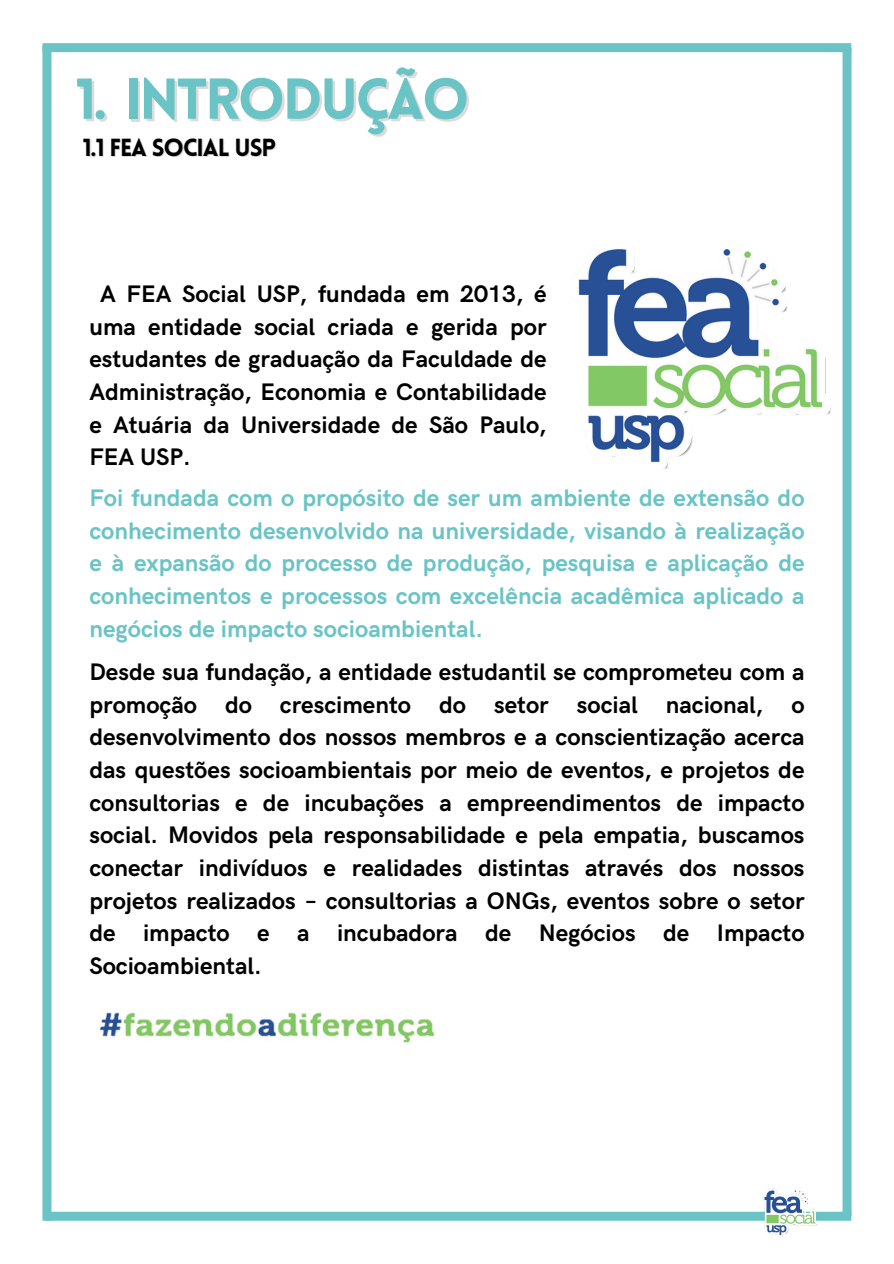
<style>
.page{position:relative;width:894px;height:1264px;background:#fff}
.page>*{position:absolute;margin:0;border:0;box-sizing:border-box;transform-origin:0 0}
.t1{font:900 56.4px "Lovelo";letter-spacing:-.04em;color:#6ac4c6}
.t2{font:900 24.15px "Lovelo";letter-spacing:-.04em;color:#000}
.t3{font:700 24px/32.7px "HK Grotesk";color:#000;text-align:justify}
.t4{font:700 24px/32.7px "HK Grotesk";color:#6ac4c6;text-align:justify}
.s1{color:rgb(166 166 166/.4)}
</style>
<div class="page">
<div style="left:43px;top:43px;width:808px;height:9px;background:#6ac4c6"></div>
<div style="left:45px;top:1211px;width:806px;height:9px;background:#6ac4c6"></div>
<div style="left:42px;top:46px;width:9px;height:1174px;background:#6ac4c6"></div>
<div style="left:842px;top:48px;width:9px;height:1168px;background:#6ac4c6"></div>
<img style="left:762px;top:1188px;width:55px;height:49px">
<img style="left:578px;top:249px;width:253px;height:220px">
<img style="left:100px;top:1012px;width:335px;height:31px">
<p class="t1" style="left:78px;top:76px;width:393px"><span class="s1">1.</span> INTRODUÇÃO</p>
<p class="t2" style="left:83px;top:138px;width:195px">1.1 FEA SOCIAL USP</p>
<p class="t3" style="left:89px;top:278px;width:458px;text-indent:11px">A FEA Social USP, fundada em 2013, é uma entidade social criada e gerida por estudantes de graduação da Faculdade de Administração, Economia e Contabilidade e Atuária da Universidade de São Paulo, FEA USP.</p>
<p class="t4" style="left:89px;top:482px;width:716px">Foi fundada com o propósito de ser um ambiente de extensão do conhecimento desenvolvido na universidade, visando à realização e à expansão do processo de produção, pesquisa e aplicação de conhecimentos e processos com excelência acadêmica aplicado a negócios de impacto socioambiental.</p>
<p class="t3" style="left:89px;top:656px;width:716px">Desde sua fundação, a entidade estudantil se comprometeu com a promoção do crescimento do setor social nacional, o desenvolvimento dos nossos membros e a conscientização acerca das questões socioambientais por meio de eventos, e projetos de consultorias e de incubações a empreendimentos de impacto social. Movidos pela responsabilidade e pela empatia, buscamos conectar indivíduos e realidades distintas através dos nossos projetos realizados – consultorias a ONGs, eventos sobre o setor de impacto e a incubadora de Negócios de Impacto Socioambiental.</p>
</div>
